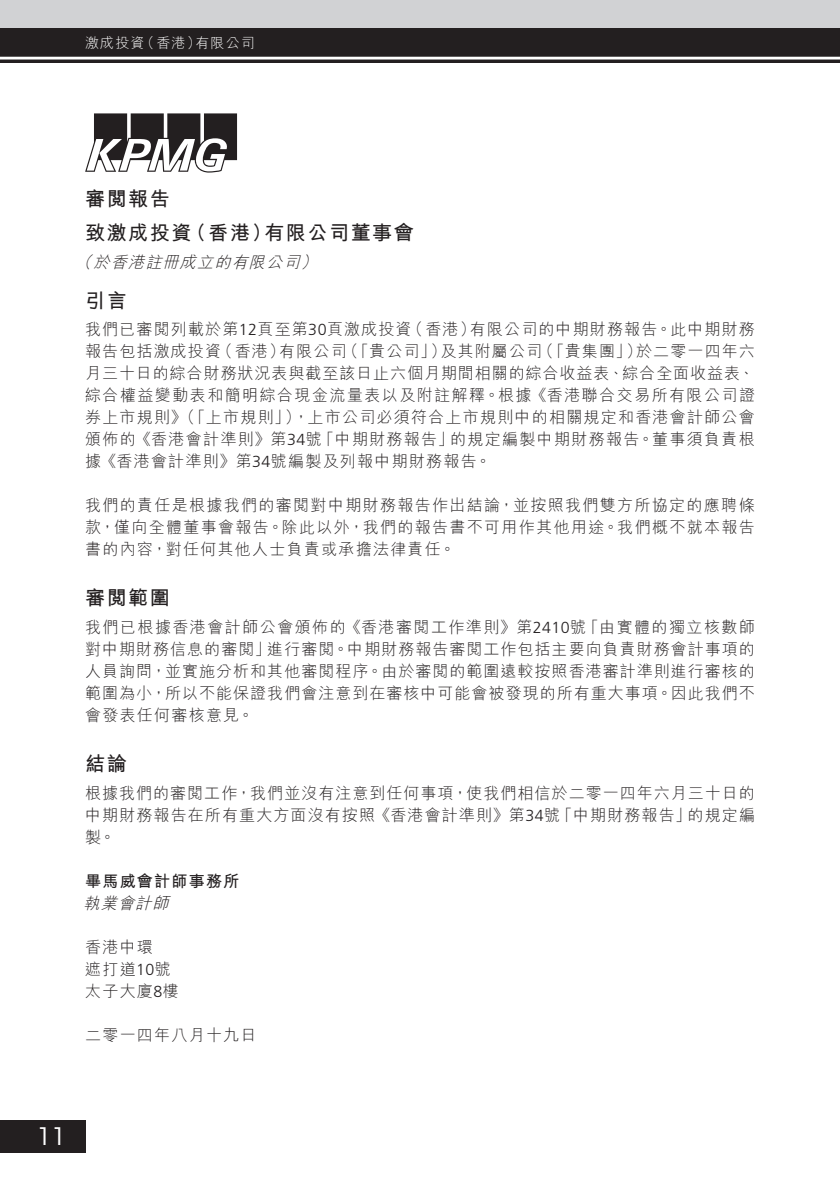
<style>
.page{position:relative;width:840px;height:1191px;background:#fff}
.page>*{position:absolute;margin:0;border:0;box-sizing:border-box;transform-origin:0 0}
.t1{font:24px "ITC Avant Garde Std";color:#fff}
.Heading_1{font:700 20px "M Hei HK";letter-spacing:.08em;color:#231f20}
.Body_Text{font:300 16px/22px "M Hei HK";letter-spacing:.07em;color:#231f20}
.Body_Text-2{font:300 16px "M Hei HK";letter-spacing:.09em;color:#231f20}
.Body_Text-3{font:italic 300 16px "M Hei HK";color:#231f20}
.Body_Text-4{font:700 16px "M Hei HK";letter-spacing:.08em;color:#231f20}
.t2{font:300 14px "M Hei HK";letter-spacing:.08em;color:#fff}
.s1{font-family:"Frutiger LT Std"}
</style>
<div class="page">
<div style="left:0;top:0;width:839px;height:42px;background:#d1d2d4"></div>
<div style="left:0;top:28px;width:839px;height:34px;background:#231f20"></div>
<hr style="left:0;top:57px;width:839px;height:2px;background:#fff">
<div style="left:0;top:1120px;width:85px;height:32px;background:#231f20"></div>
<svg style="left:85px;top:113px;width:152px;height:60px"></svg>
<p class="t2" style="left:141px;top:36px;width:61px">（香港）</p>
<p class="t2" style="left:85px;top:36px;width:61px">激成投資</p>
<p class="t2" style="left:195px;top:36px;width:61px">有限公司</p>
<p class="Heading_1" style="left:85px;top:184px;width:86px">審閱報告</p>
<p class="Heading_1" style="left:85px;top:218px;width:108px">致激成投資</p>
<p class="Heading_1" style="left:264px;top:218px;width:151px">有限公司董事會</p>
<p class="Heading_1" style="left:186px;top:218px;width:87px">（香港）</p>
<p class="Body_Text-3" style="left:75px;top:253px;width:230px">（於香港註冊成立的有限公司</p>
<p class="Heading_1" style="left:85px;top:286px;width:43px">引言</p>
<p class="Body_Text-3" style="left:300px;top:253px;width:22px">(</p>
<p class="Body_Text" style="left:407px;top:318px;width:70px">（香港）</p>
<p class="Body_Text" style="left:85px;top:318px;width:328px">我們已審閱列載於第<span class="s1">12</span>頁至第<span class="s1">30</span>頁激成投資</p>
<p class="Body_Text" style="left:469px;top:318px;width:286px">有限公司的中期財務報告。此中期財務</p>
<p class="Body_Text" style="left:217px;top:340px;width:70px">（香港）</p>
<p class="Body_Text" style="left:342px;top:340px;width:106px">（「貴公司」）</p>
<p class="Body_Text" style="left:537px;top:340px;width:106px">（「貴集團」）</p>
<p class="Body_Text" style="left:440px;top:340px;width:103px">及其附屬公司</p>
<p class="Body_Text" style="left:85px;top:340px;width:137px">報告包括激成投資</p>
<p class="Body_Text" style="left:85px;top:362px;width:670px">月三十日的綜合財務狀況表與截至該日止六個月期間相關的綜合收益表、綜合全面收益表、</p>
<p class="Body_Text-2" style="left:85px;top:387px;width:671px">綜合權益變動表和簡明綜合現金流量表以及附註解釋。根據《香港聯合交易所有限公司證</p>
<p class="Body_Text" style="left:293px;top:406px;width:463px">，上市公司必須符合上市規則中的相關規定和香港會計師公會</p>
<p class="Body_Text" style="left:279px;top:340px;width:69px">有限公司</p>
<p class="Body_Text" style="left:635px;top:340px;width:120px">於二零一四年六</p>
<p class="Body_Text" style="left:85px;top:406px;width:217px">券上市規則》（「上市規則」）</p>
<p class="Body_Text" style="left:85px;top:428px;width:407px">頒佈的《香港會計準則》第<span class="s1">34</span>號<br>據《香港會計準則》第<span class="s1">34</span>號編製及列報中期財務報告。</p>
<p class="Body_Text" style="left:85px;top:494px;width:670px;text-align:justify">我們的責任是根據我們的審閱對中期財務報告作出結論，並按照我們雙方所協定的應聘條款，僅向全體董事會報告。除此以外，我們的報告書不可用作其他用途。我們概不就本報告書的內容，對任何其他人士負責或承擔法律責任。</p>
<p class="Heading_1" style="left:85px;top:583px;width:86px">審閱範圍</p>
<p class="Body_Text-2" style="left:582px;top:619px;width:174px">「由實體的獨立核數師</p>
<p class="Body_Text" style="left:450px;top:428px;width:306px">的規定編製中期財務報告。董事須負責根</p>
<p class="Body_Text" style="left:318px;top:428px;width:137px">「中期財務報告」</p>
<p class="Body_Text" style="left:267px;top:616px;width:489px;text-indent:-182px">我們已根據香港會計師公會頒佈的《香港審閱工作準則》第<span class="s1">2410</span>號<br>進行審閱。中期財務報告審閱工作包括主要向負責財務會計事項的</p>
<p class="Body_Text" style="left:85px;top:638px;width:671px">對中期財務信息的審閱」<br>人員詢問，並實施分析和其他審閱程序。由於審閱的範圍遠較按照香港審計準則進行審核的範圍為小，所以不能保證我們會注意到在審核中可能會被發現的所有重大事項。因此我們不會發表任何審核意見。</p>
<p class="Heading_1" style="left:85px;top:749px;width:43px">結論</p>
<p class="Body_Text" style="left:85px;top:781px;width:671px;text-align:right">根據我們的審閱工作，我們並沒有注意到任何事項，使我們相信於二零一四年六月三十日的的規定編</p>
<p class="Body_Text" style="left:85px;top:803px;width:476px">中期財務報告在所有重大方面沒有按照《香港會計準則》第<span class="s1">34</span>號製。</p>
<p class="Body_Text-4" style="left:85px;top:869px;width:155px">畢馬威會計師事務所</p>
<p class="Body_Text-3" style="left:83px;top:894px;width:91px">執業會計師</p>
<p class="Body_Text" style="left:85px;top:935px;width:69px">香港中環</p>
<p class="Body_Text" style="left:85px;top:957px;width:87px">遮打道<span class="s1">10</span>號</p>
<p class="Body_Text" style="left:85px;top:979px;width:95px">太子大廈 樓<span class="s1">8</span></p>
<p class="Body_Text" style="left:85px;top:1023px;width:173px">二零一四年八月十九日</p>
<p class="Body_Text" style="left:556px;top:803px;width:136px">「中期財務報告」</p>
<h1 class="t1" style="left:37px;top:1121px;width:30px">11</h1>
</div>
